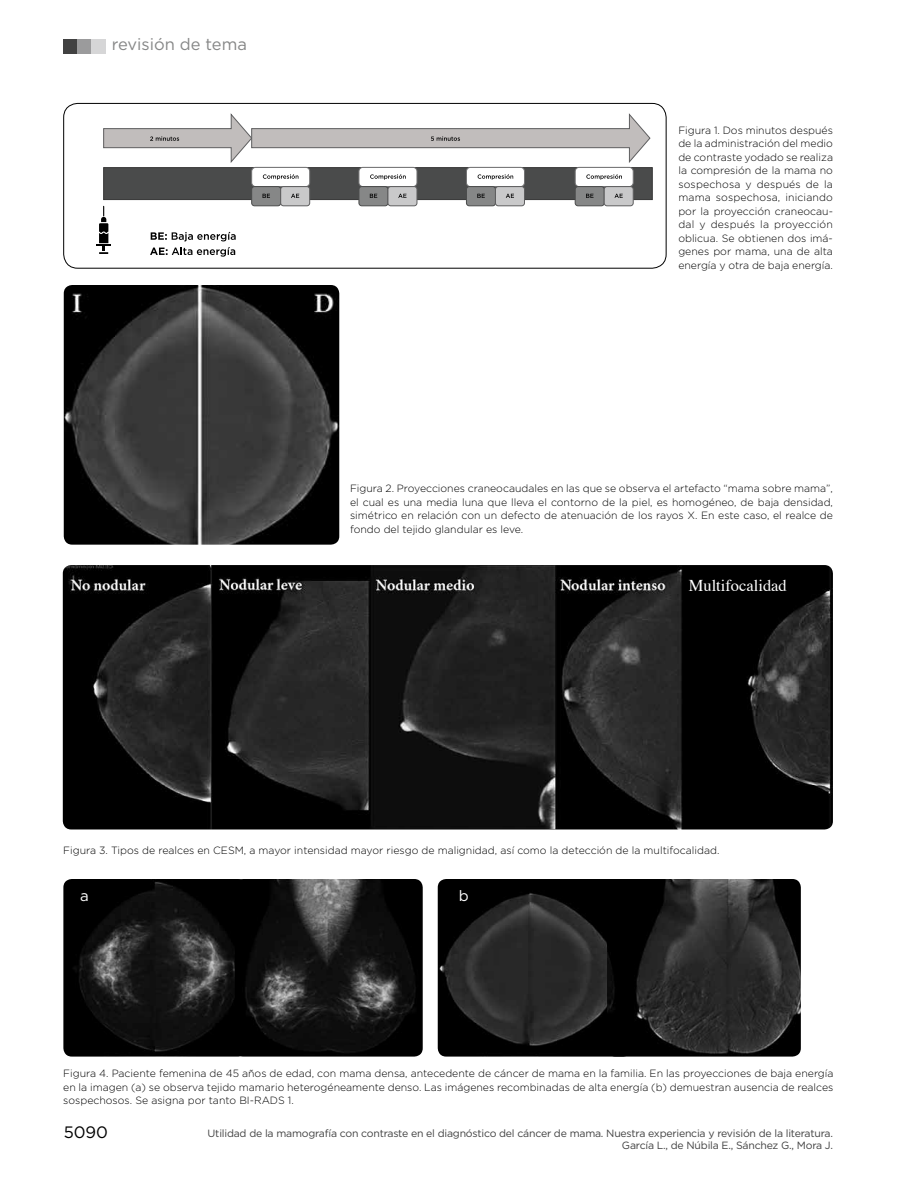
<style>
.page{position:relative;width:918px;height:1188px;background:#fff}
.page>*{position:absolute;margin:0;border:0;box-sizing:border-box;transform-origin:0 0}
.t1{font:16.5px "Gotham";color:#868787}
.t2{font:16.5px "Times";color:#fff}
.t3{font:16.5px "Gotham";color:#000}
.t4{font:15px "Gotham";color:#fff}
.t5{font:300 10.5px/13.5px "Gotham";color:#000;text-align:justify}
.t6{font:10.5px/12.6px "Gotham";letter-spacing:-.02em;color:#414141;text-align:right}
</style>
<div class="page">
<div style="left:64px;top:40px;width:14px;height:14px;background:#414141"></div>
<div style="left:78px;top:40px;width:14px;height:14px;background:#9b9b9c"></div>
<div style="left:92px;top:40px;width:14px;height:14px;background:#d6d6d7"></div>
<img style="left:63px;top:879px;width:172px;height:178px">
<img style="left:438px;top:879px;width:169px;height:178px">
<img style="left:235px;top:879px;width:188px;height:178px">
<img style="left:607px;top:879px;width:194px;height:178px">
<div style="left:63px;top:103px;width:603px;height:165px;border:1px solid #000;border-radius:14px"></div>
<img style="left:64px;top:285px;width:275px;height:260px">
<img style="left:63px;top:565px;width:770px;height:265px">
<div style="left:103px;top:167px;width:550px;height:33px;background:#4a4b4b;border:1px solid #363636"></div>
<div style="left:252px;top:167px;width:58px;height:20px;background:#fff;border-radius:4px"></div>
<div style="left:251px;top:167px;width:59px;height:20px;border:1px solid #727273;border-radius:4px"></div>
<div style="left:252px;top:187px;width:29px;height:19px;background:#868787;border-radius:3px"></div>
<div style="left:251px;top:186px;width:30px;height:20px;border:1px solid #4a4b4b;border-radius:3px"></div>
<div style="left:281px;top:187px;width:29px;height:19px;background:#c9c9ca;border-radius:3px"></div>
<div style="left:280px;top:186px;width:30px;height:20px;border:1px solid #5e5e5f;border-radius:3px"></div>
<svg style="left:263px;top:174px;width:35px;height:6px"></svg>
<svg style="left:103px;top:113px;width:548px;height:50px"></svg>
<svg style="left:263px;top:194px;width:7px;height:4px"></svg>
<svg style="left:151px;top:232px;width:85px;height:9px"></svg>
<svg style="left:150px;top:247px;width:85px;height:10px"></svg>
<svg style="left:291px;top:194px;width:8px;height:4px"></svg>
<div style="left:359px;top:167px;width:58px;height:20px;background:#fff;border-radius:4px"></div>
<div style="left:359px;top:167px;width:58px;height:20px;border:1px solid #727273;border-radius:4px"></div>
<div style="left:359px;top:187px;width:29px;height:19px;background:#868787;border-radius:3px"></div>
<div style="left:359px;top:186px;width:29px;height:20px;border:1px solid #4a4b4b;border-radius:3px"></div>
<div style="left:388px;top:187px;width:29px;height:19px;background:#c9c9ca;border-radius:3px"></div>
<div style="left:388px;top:186px;width:29px;height:20px;border:1px solid #5e5e5f;border-radius:3px"></div>
<svg style="left:370px;top:174px;width:36px;height:6px"></svg>
<svg style="left:370px;top:194px;width:7px;height:4px"></svg>
<svg style="left:398px;top:194px;width:9px;height:4px"></svg>
<div style="left:466px;top:167px;width:58px;height:20px;background:#fff;border-radius:4px"></div>
<div style="left:466px;top:167px;width:59px;height:20px;border:1px solid #727273;border-radius:4px"></div>
<div style="left:466px;top:187px;width:29px;height:19px;background:#868787;border-radius:3px"></div>
<div style="left:466px;top:186px;width:30px;height:20px;border:1px solid #4a4b4b;border-radius:3px"></div>
<div style="left:495px;top:187px;width:29px;height:19px;background:#c9c9ca;border-radius:3px"></div>
<div style="left:495px;top:186px;width:30px;height:20px;border:1px solid #5e5e5f;border-radius:3px"></div>
<svg style="left:478px;top:174px;width:35px;height:6px"></svg>
<svg style="left:477px;top:194px;width:8px;height:4px"></svg>
<svg style="left:506px;top:194px;width:8px;height:4px"></svg>
<div style="left:575px;top:167px;width:58px;height:20px;background:#fff;border-radius:4px"></div>
<div style="left:575px;top:167px;width:59px;height:20px;border:1px solid #727273;border-radius:4px"></div>
<div style="left:575px;top:187px;width:29px;height:19px;background:#868787;border-radius:3px"></div>
<div style="left:575px;top:186px;width:30px;height:20px;border:1px solid #4a4b4b;border-radius:3px"></div>
<div style="left:604px;top:187px;width:29px;height:19px;background:#c9c9ca;border-radius:3px"></div>
<div style="left:604px;top:186px;width:30px;height:20px;border:1px solid #5e5e5f;border-radius:3px"></div>
<svg style="left:586px;top:174px;width:36px;height:6px"></svg>
<svg style="left:586px;top:194px;width:8px;height:4px"></svg>
<svg style="left:615px;top:194px;width:8px;height:4px"></svg>
<svg style="left:97px;top:206px;width:14px;height:48px"></svg>
<h1 class="t1" style="left:112px;top:34px;width:137px">revisión de tema</h1>
<p class="t5" style="left:678px;top:123px;width:156px">Figura 1. Dos minutos después de la administración del medio de contraste yodado se realiza la compresión de la mama no sospechosa y después de la mama sospechosa, iniciando por la proyección craneocau&shy;dal y después la proyección oblicua. Se obtienen dos imá&shy;genes por mama, una de alta energía y otra de baja energía.</p>
<p class="t5" style="left:350px;top:481px;width:484px">Figura 2. Proyecciones craneocaudales en las que se observa el artefacto “mama sobre mama”, el cual es una media luna que lleva el contorno de la piel, es homogéneo, de baja densidad, simétrico en relación con un defecto de atenuación de los rayos X. En este caso, el realce de fondo del tejido glandular es leve.</p>
<h1 class="t2" style="left:689px;top:570px;width:100px">Multifocalidad</h1>
<p class="t5" style="left:63px;top:844px;width:658px">Figura 3. Tipos de realces en CESM, a mayor intensidad mayor riesgo de malignidad, así como la detección de la multifocalidad.</p>
<h2 class="t4" style="left:80px;top:887px;width:10px">a</h2>
<h2 class="t4" style="left:459px;top:887px;width:11px">b</h2>
<p class="t5" style="left:63px;top:1066px;width:772px">Figura 4. Paciente femenina de 45 años de edad, con mama densa, antecedente de cáncer de mama en la familia. En las proyecciones de baja energía en la imagen (a) se observa tejido mamario heterogéneamente denso. Las imágenes recombinadas de alta energía (b) demuestran ausencia de realces sospechosos. Se asigna por tanto BI-RADS 1.</p>
<h1 class="t3" style="left:64px;top:1122px;width:46px">5090</h1>
<p class="t6" style="left:208px;top:1127px;width:627px">Utilidad de la mamografía con contraste en el diagnóstico del cáncer de mama. Nuestra experiencia y revisión de la literatura.<br>García L., de Núbila E., Sánchez G., Mora J.</p>
</div>
